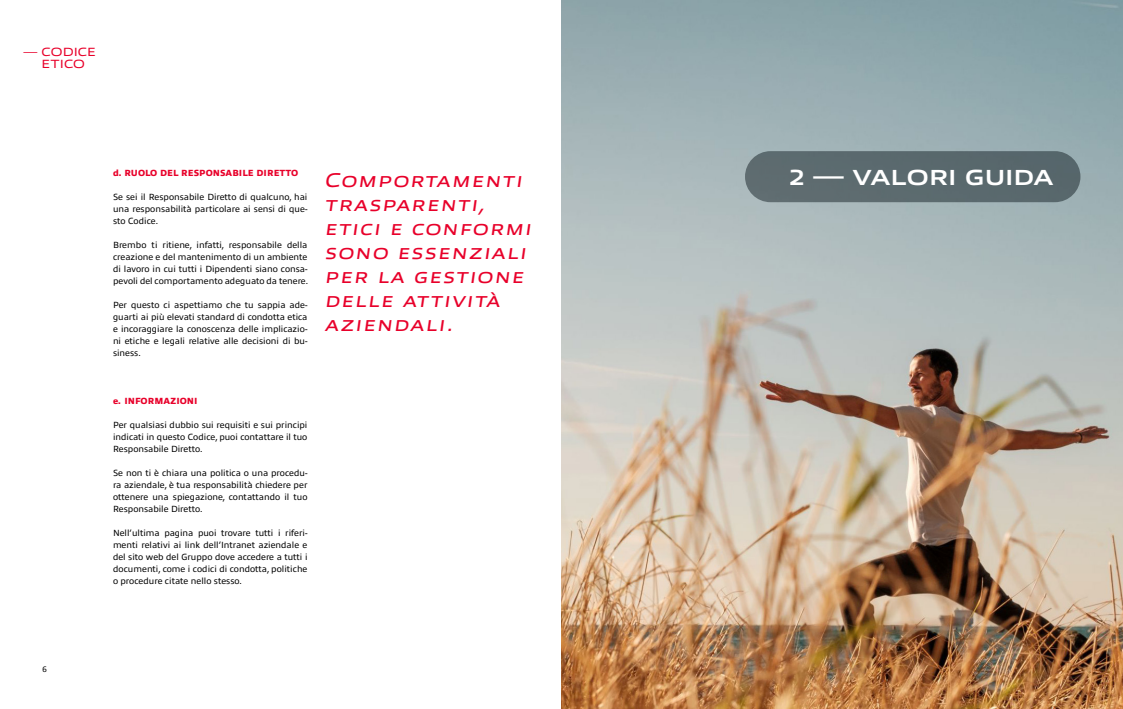
<style>
.page{position:relative;width:1123px;height:709px;background:#fff}
.page>*{position:absolute;margin:0;border:0;box-sizing:border-box;transform-origin:0 0}
.t1{font:700 22px "Allumi Pro Extended";letter-spacing:-.005em;color:#fff}
.t2{font:20px/24px "Allumi Pro Extended";color:#e8002a}
.t3{font:12px/12px "Allumi Pro Extended";letter-spacing:.005em;color:#e8002a;text-align:center}
.t4{font:9px/12px "Allumi Pro";color:#000;text-align:justify}
.t5{font:800 9px "Allumi Pro";color:#e8002a}
.t6{font:8px "Allumi Pro";color:#000}
.s1{font-size:10px}
</style>
<div class="page">
<img style="left:561px;top:0;width:561px;height:708px">
<div style="left:745px;top:151px;width:335px;height:51px;background:#5a696e;border-radius:26px"></div>
<h3 class="t3" style="left:24px;top:45px;width:74px"><span class="s1">—</span> CODICE<br>ETICO</h3>
<p class="t6" style="left:43px;top:663px;width:6px">6</p>
<p class="t5" style="left:113px;top:166px;width:187px">d. RUOLO DEL RESPONSABILE DIRETTO</p>
<p class="t4" style="left:113px;top:190px;width:196px">Se sei il Responsabile Diretto di qualcuno, hai una responsabilità particolare ai sensi di que&shy;sto Codice.</p>
<p class="t4" style="left:113px;top:238px;width:197px">Brembo ti ritiene, infatti, responsabile della creazione e del mantenimento di un ambiente di lavoro in cui tutti i Dipendenti siano consa&shy;pevoli del comportamento adeguato da tenere.</p>
<p class="t4" style="left:113px;top:298px;width:196px">Per questo ci aspettiamo che tu sappia ade&shy;guarti ai più elevati standard di condotta etica e incoraggiare la conoscenza delle implicazio&shy;ni etiche e legali relative alle decisioni di bu&shy;siness.</p>
<p class="t5" style="left:113px;top:394px;width:86px">e. INFORMAZIONI</p>
<p class="t4" style="left:113px;top:418px;width:196px">Per qualsiasi dubbio sui requisiti e sui principi indicati in questo Codice, puoi contattare il tuo Responsabile Diretto.</p>
<p class="t4" style="left:113px;top:466px;width:196px">Se non ti è chiara una politica o una procedu&shy;ra aziendale, è tua responsabilità chiedere per ottenere una spiegazione, contattando il tuo Responsabile Diretto.</p>
<p class="t4" style="left:113px;top:526px;width:196px">Nell’ultima pagina puoi trovare tutti i riferi&shy;menti relativi ai link dell’Intranet aziendale e del sito web del Gruppo dove accedere a tutti i documenti, come i codici di condotta, politiche o procedure citate nello stesso.</p>
<h2 class="t2" style="left:324px;top:167px;width:212px">Comportamenti trasparenti, etici e conformi sono essenziali per la gestione delle attività aziendali.</h2>
<h1 class="t1" style="left:789px;top:161px;width:266px">2 — VALORI GUIDA</h1>
</div>
